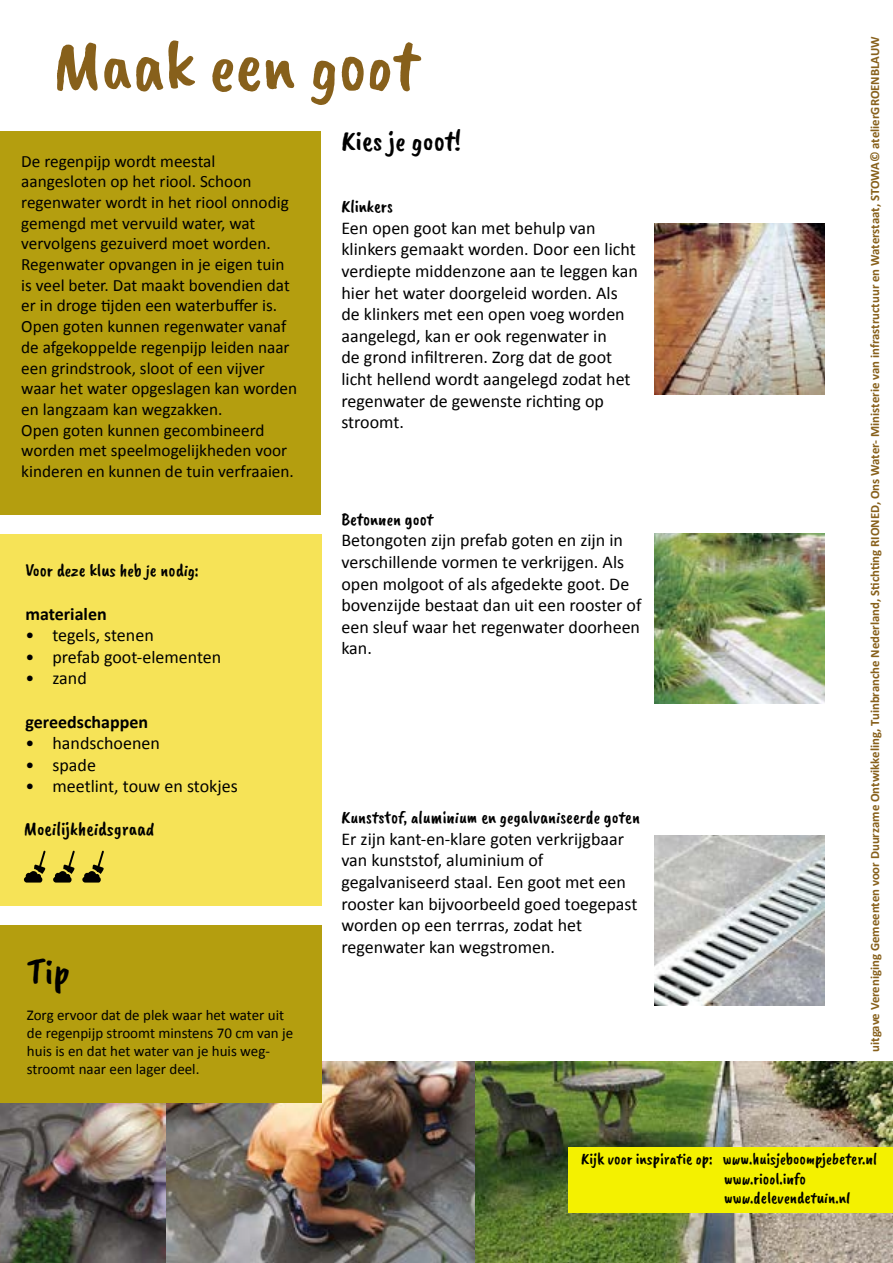
<style>
.page{position:relative;width:893px;height:1263px;background:#fff}
.page>*{position:absolute;margin:0;border:0;box-sizing:border-box;transform-origin:0 0}
.t1{font:72px "Caveat Brush";color:#87601b}
.t2{font:37.5px "Caveat Brush";color:#000}
.t3{font:28.5px "Caveat Brush";color:#000}
.t4{font:19.5px "Caveat Brush";color:#000}
.t5{font:18px/21.6px "Calibri";color:#000}
.t6{font:18px "Caveat Brush";color:#000}
.t7{font:700 18px "Calibri";color:#000}
.t8{font:17.25px/20.7px "Calibri";color:#000}
.t9{font:16.5px/19.8px "Caveat Brush";color:#000}
.t10{font:15px/18px "Calibri";color:#000}
.t11{font:700 12.75px "Calibri";color:#87601b}
</style>
<div class="page">
<img style="left:166px;top:1062px;width:727px;height:201px">
<img style="left:0;top:1103px;width:166px;height:160px">
<div style="left:0;top:131px;width:320px;height:383px;background:#b49e0f"></div>
<div style="left:0;top:534px;width:321px;height:372px;background:#f6e357"></div>
<svg style="left:24px;top:850px;width:22px;height:32px"></svg>
<svg style="left:53px;top:850px;width:22px;height:32px"></svg>
<svg style="left:82px;top:850px;width:22px;height:32px"></svg>
<img style="left:655px;top:224px;width:170px;height:170px">
<img style="left:655px;top:534px;width:170px;height:170px">
<img style="left:655px;top:836px;width:170px;height:170px">
<div style="left:0;top:925px;width:321px;height:178px;background:#b49e0f"></div>
<div style="left:568px;top:1147px;width:325px;height:66px;background:#f4f100"></div>
<h1 class="t1" style="left:53px;top:24px;width:367px">Maak een goot</h1>
<h3 class="t3" style="left:341px;top:125px;width:121px">Kies je goot!</h3>
<p class="t8" style="left:21px;top:150px;width:277px">De regenpijp wordt meestal aangesloten op het riool. Schoon regenwater wordt in het riool onnodig gemengd met vervuild water, wat vervolgens gezuiverd moet worden.<br>Regenwater opvangen in je eigen tuin is veel beter. Dat maakt bovendien dat er in droge tijden een waterbuffer is.<br>Open goten kunnen regenwater vanaf de afgekoppelde regenpijp leiden naar een grindstrook, sloot of een vijver waar het water opgeslagen kan worden en langzaam kan wegzakken.<br>Open goten kunnen gecombineerd worden met speelmogelijkheden voor kinderen en kunnen de tuin verfraaien.</p>
<p class="t6" style="left:341px;top:196px;width:53px">Klinkers</p>
<p class="t5" style="left:341px;top:216px;width:298px">Een open goot kan met behulp van klinkers gemaakt worden. Door een licht verdiepte middenzone aan te leggen kan hier het water doorgeleid worden. Als de klinkers met een open voeg worden aangelegd, kan er ook regenwater in<br>de grond infiltreren. Zorg dat de goot licht hellend wordt aangelegd zodat het regenwater de gewenste richting op stroomt.</p>
<p class="t6" style="left:25px;top:560px;width:175px">Voor deze klus heb je nodig:</p>
<p class="t7" style="left:25px;top:602px;width:83px">materialen</p>
<p class="t5" style="left:25px;top:623px;width:130px">• tegels, stenen</p>
<p class="t5" style="left:25px;top:645px;width:197px">• prefab goot-elementen</p>
<p class="t5" style="left:25px;top:667px;width:63px">• zand</p>
<p class="t7" style="left:25px;top:710px;width:124px">gereedschappen</p>
<p class="t5" style="left:25px;top:731px;width:136px">• handschoenen</p>
<p class="t5" style="left:25px;top:753px;width:72px">• spade</p>
<p class="t5" style="left:25px;top:775px;width:214px">• meetlint, touw en stokjes</p>
<p class="t4" style="left:24px;top:817px;width:132px">Moeilijkheidsgraad</p>
<h2 class="t2" style="left:27px;top:951px;width:44px">Tip</h2>
<p class="t10" style="left:27px;top:1006px;width:268px">Zorg ervoor dat de plek waar het water uit de regenpijp stroomt minstens 70 cm van je huis is en dat het water van je huis weg&shy;stroomt naar een lager deel.</p>
<p class="t6" style="left:341px;top:508px;width:93px">Betonnen goot</p>
<p class="t5" style="left:341px;top:529px;width:302px">Betongoten zijn prefab goten en zijn in verschillende vormen te verkrijgen. Als open molgoot of als afgedekte goot. De bovenzijde bestaat dan uit een rooster of een sleuf waar het regenwater doorheen kan.</p>
<p class="t6" style="left:341px;top:807px;width:300px">Kunststof, aluminium en gegalvaniseerde goten</p>
<p class="t5" style="left:341px;top:827px;width:297px">Er zijn kant-en-klare goten verkrijgbaar van kunststof, aluminium of gegalvaniseerd staal. Een goot met een rooster kan bijvoorbeeld goed toegepast worden op een terrras, zodat het regenwater kan wegstromen.</p>
<p class="t11" style="left:867px;top:1052px;width:1017px;rotate:-90deg">uitgave Vereniging Gemeenten voor Duurzame Ontwikkeling, Tuinbranche Nederland, Stichting RIONED, Ons Water- Ministerie van infrastructuur en Waterstaat, STOWA© atelierGROENBLAUW</p>
<p class="t9" style="left:724px;top:1149px;width:154px;text-indent:-143px">Kijk voor inspiratie op: www.huisjeboompjebeter.nl www.riool.info www.delevendetuin.nl</p>
</div>
